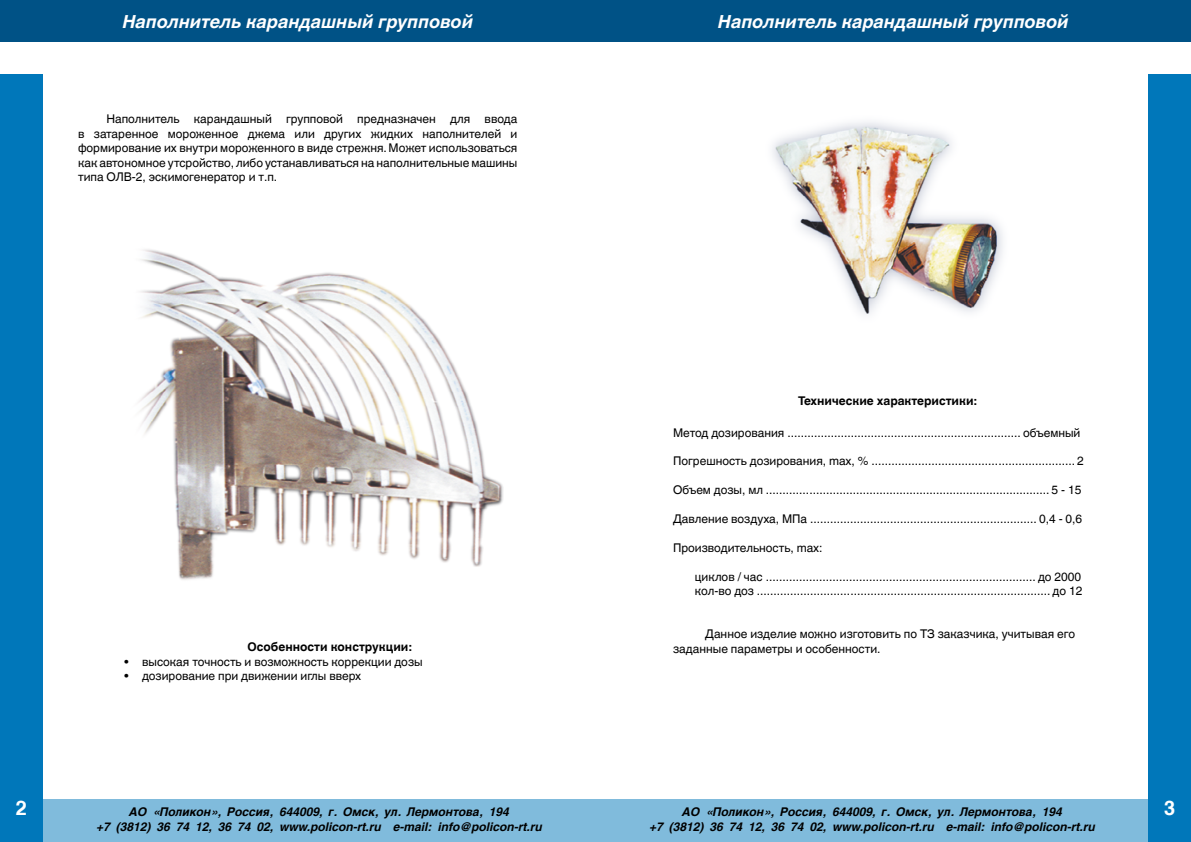
<style>
.page{position:relative;width:1191px;height:842px;background:#fff}
.page>*{position:absolute;margin:0;border:0;box-sizing:border-box;transform-origin:0 0}
.t1{font:700 20px "A1010 Helvetika";color:#fff}
.t2{font:italic 700 18px "Helvetica World";color:#fff}
.t3{font:12px/14.4px "Helvetica World";color:#000}
.t4{font:italic 700 12px/14.4px "AG Helvetica Cyr";color:#000;text-align:center}
.t5{font:700 12px "Helvetica World";color:#000}
</style>
<div class="page">
<div style="left:1148px;top:75px;width:43px;height:767px;background:#0077ba"></div>
<div style="left:0;top:75px;width:43px;height:767px;background:#0077ba"></div>
<div style="left:0;top:0;width:1191px;height:42px;background:#005286"></div>
<div style="left:43px;top:799px;width:1105px;height:43px;background:#80bbdc"></div>
<img style="left:139px;top:249px;width:364px;height:331px">
<img style="left:772px;top:122px;width:231px;height:192px">
<h2 class="t2" style="left:122px;top:11px;width:352px">Наполнитель карандашный групповой</h2>
<h2 class="t2" style="left:718px;top:11px;width:352px">Наполнитель карандашный групповой</h2>
<p class="t3" style="left:78px;top:112px;width:441px;text-align:justify;text-indent:28px">Наполнитель карандашный групповой предназначен для ввода в затаренное мороженное джема или других жидких наполнителей и формирование их внутри мороженного в виде стрежня. Может использоваться как автономное утсройство, либо устанавливаться на наполнительные машины типа ОЛВ-2, эскимогенератор и т.п.</p>
<p class="t5" style="left:248px;top:640px;width:166px">Особенности конструкции:</p>
<p class="t3" style="left:124px;top:654px;width:300px">• высокая точность и возможность коррекции дозы</p>
<p class="t3" style="left:124px;top:669px;width:239px">• дозирование при движении иглы вверх</p>
<p class="t5" style="left:798px;top:394px;width:180px">Технические характеристики:</p>
<p class="t3" style="left:673px;top:425px;width:409px">Метод дозирования ...................................................................... объемный</p>
<p class="t3" style="left:673px;top:454px;width:412px">Погрешность дозирования, max, % ............................................................. 2</p>
<p class="t3" style="left:673px;top:483px;width:410px">Объем дозы, мл ..................................................................................... 5 - 15</p>
<p class="t3" style="left:673px;top:512px;width:411px">Давление воздуха, МПа .................................................................... 0,4 - 0,6</p>
<p class="t3" style="left:673px;top:540px;width:151px">Производительность, max:</p>
<p class="t3" style="left:695px;top:569px;width:389px">циклов / час ................................................................................. до 2000 кол-во доз ........................................................................................ до 12</p>
<p class="t3" style="left:673px;top:627px;width:403px;text-indent:32px">Данное изделие можно изготовить по ТЗ заказчика, учитывая его заданные параметры и особенности.</p>
<h1 class="t1" style="left:16px;top:797px;width:13px">2</h1>
<p class="t4" style="left:129px;top:805px;width:381px">АО «Поликон», Россия, 644009, г. Омск, ул. Лермонтова, 194</p>
<h1 class="t1" style="left:1164px;top:797px;width:13px">3</h1>
<p class="t4" style="left:96px;top:819px;width:447px">+7 (3812) 36 74 12, 36 74 02, www.policon-rt.ru e-mail: info@policon-rt.ru</p>
<p class="t4" style="left:649px;top:805px;width:447px">АО «Поликон», Россия, 644009, г. Омск, ул. Лермонтова, 194<br>+7 (3812) 36 74 12, 36 74 02, www.policon-rt.ru e-mail: info@policon-rt.ru</p>
</div>
